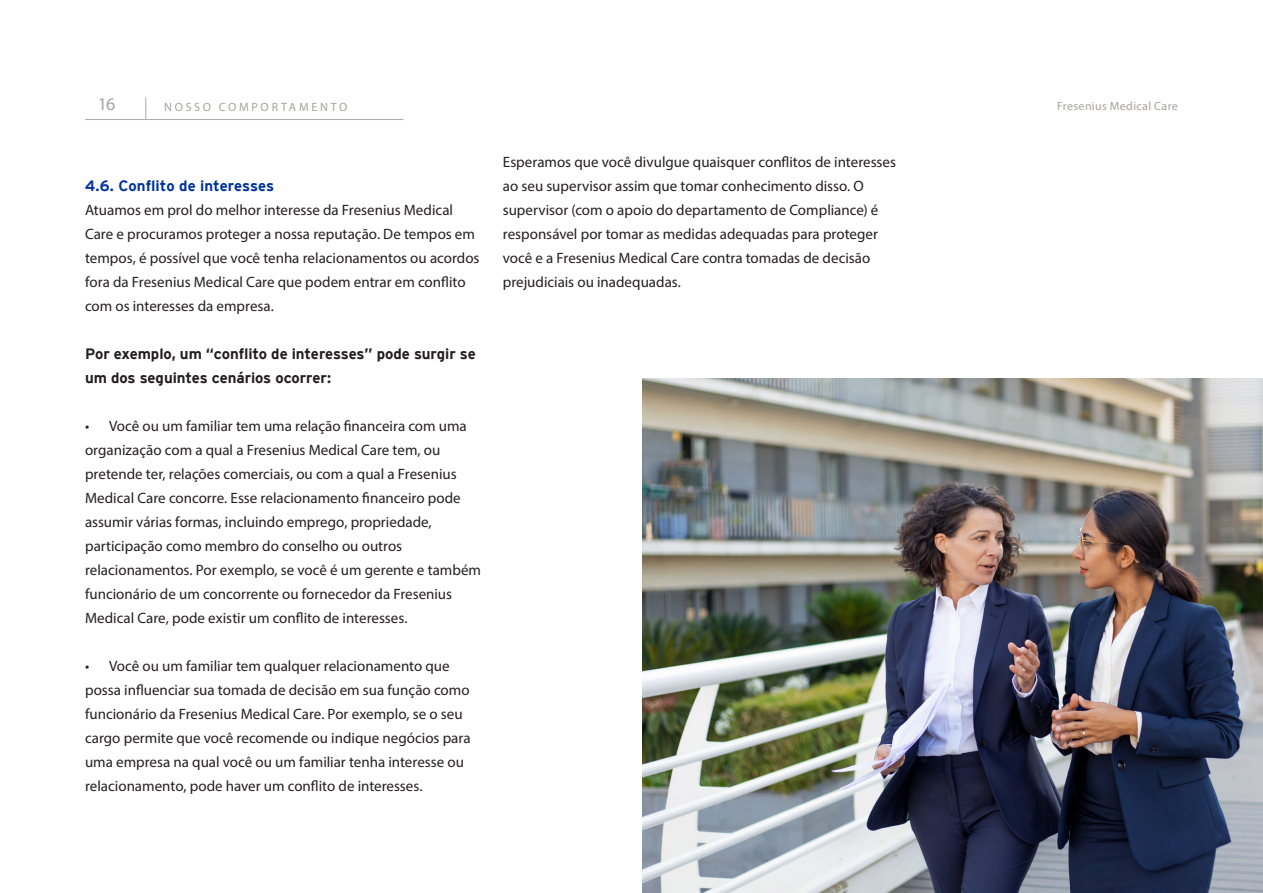
<style>
.page{position:relative;width:1263px;height:893px;background:#fff}
.page>*{position:absolute;margin:0;border:0;box-sizing:border-box;transform-origin:0 0}
.t1{font:18px "Myriad Pro";color:#a8a39d}
.Fließtext_1__Absatz{font:15px/24px "Myriad Pro";color:#231f20}
.Fließtext_1__Absatz-2{font:700 15px/24px "Interstate";letter-spacing:-.005em;color:#231f20}
.Fließtext_1__Absatz-3{font:700 15px "Interstate";color:#0033a0}
.Fließtext_1__Absatz-4{font:12px "Myriad Pro";letter-spacing:.035em;color:#a8a39d}
.Fließtext_1__Absatz-5{font:12px "Myriad Pro";letter-spacing:.23em;color:#a8a39d}
</style>
<div class="page">
<img style="left:642px;top:378px;width:621px;height:515px">
<hr style="left:85px;top:119px;width:318px;height:1px;background:#a8a9ad">
<svg style="left:145px;top:97px;width:1px;height:22px"></svg>
<p class="t1" style="left:98px;top:93px;width:19px">16</p>
<p class="Fließtext_1__Absatz-5" style="left:164px;top:99px;width:185px">NOSSO COMPORTAMENTO</p>
<p class="Fließtext_1__Absatz-4" style="left:1057px;top:99px;width:122px">Fresenius Medical Care</p>
<p class="Fließtext_1__Absatz-3" style="left:85px;top:177px;width:191px">4.6. Conflito de interesses</p>
<p class="Fließtext_1__Absatz" style="left:85px;top:198px;width:396px">Atuamos em prol do melhor interesse da Fresenius Medical Care e procuramos proteger a nossa reputação. De tempos em tempos, é possível que você tenha relacionamentos ou acordos fora da Fresenius Medical Care que podem entrar em conflito com os interesses da empresa.</p>
<p class="Fließtext_1__Absatz-2" style="left:85px;top:342px;width:392px">Por exemplo, um “conflito de interesses” pode surgir se um dos seguintes cenários ocorrer:</p>
<p class="Fließtext_1__Absatz" style="left:85px;top:414px;width:398px">• Você ou um familiar tem uma relação financeira com uma organização com a qual a Fresenius Medical Care tem, ou pretende ter, relações comerciais, ou com a qual a Fresenius Medical Care concorre. Esse relacionamento financeiro pode assumir várias formas, incluindo emprego, propriedade, participação como membro do conselho ou outros relacionamentos. Por exemplo, se você é um gerente e também funcionário de um concorrente ou fornecedor da Fresenius Medical Care, pode existir um conflito de interesses.</p>
<p class="Fließtext_1__Absatz" style="left:85px;top:654px;width:387px">• Você ou um familiar tem qualquer relacionamento que possa influenciar sua tomada de decisão em sua função como funcionário da Fresenius Medical Care. Por exemplo, se o seu cargo permite que você recomende ou indique negócios para uma empresa na qual você ou um familiar tenha interesse ou relacionamento, pode haver um conflito de interesses.</p>
<p class="Fließtext_1__Absatz" style="left:503px;top:150px;width:395px">Esperamos que você divulgue quaisquer conflitos de interesses ao seu supervisor assim que tomar conhecimento disso. O supervisor (com o apoio do departamento de Compliance) é responsável por tomar as medidas adequadas para proteger você e a Fresenius Medical Care contra tomadas de decisão prejudiciais ou inadequadas.</p>
</div>
